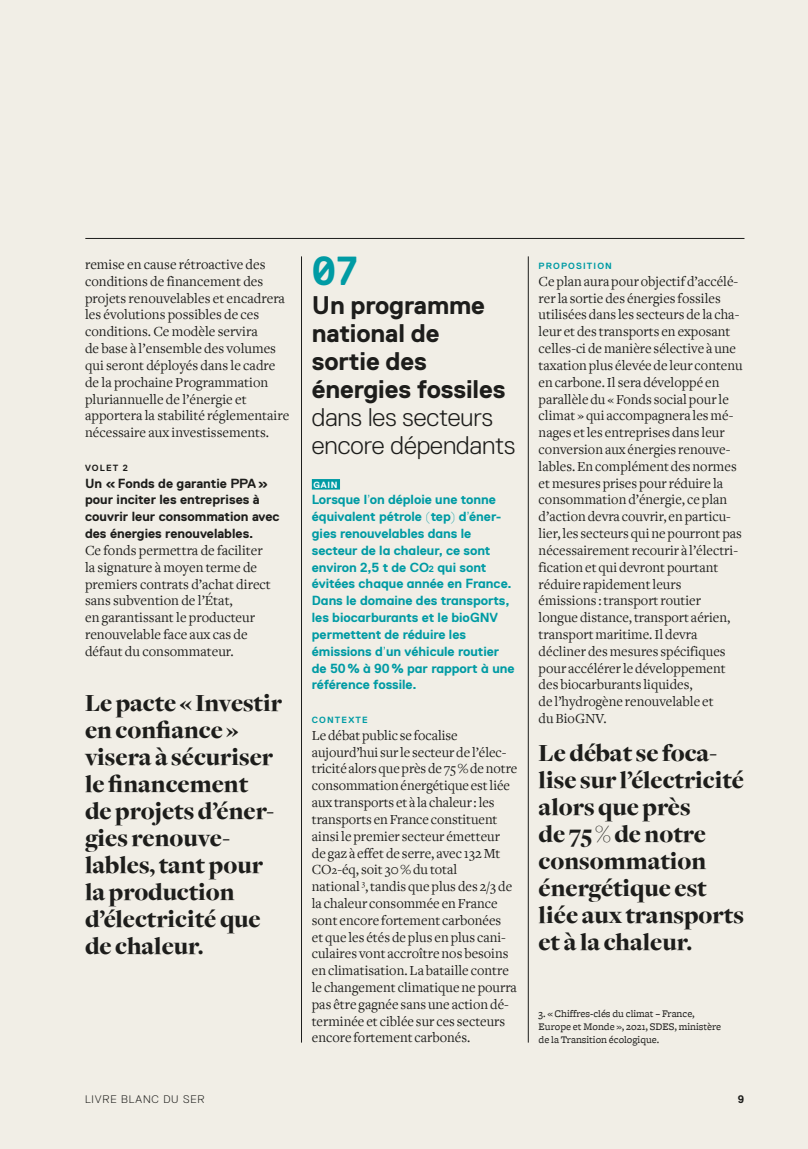
<style>
.page{position:relative;width:808px;height:1149px;background:#fff}
.page>*{position:absolute;margin:0;border:0;box-sizing:border-box;transform-origin:0 0}
.t1{font:700 40.5px "Replica";color:#009ba4}
.t2{font:900 25.5px/27px "Freight Disp";color:#1d1d1b}
.t3{font:700 25.5px/28px "Replica";letter-spacing:-.005em;color:#1d1d1b}
.t4{font:300 25.5px/28px "Replica";color:#1d1d1b}
.t5{font:14.4px/16.8px "Freight Text";color:#1d1d1b}
.t6{font:700 13.2px/16.8px "Replica";letter-spacing:-.005em;color:#009ba4}
.t7{font:700 13.2px/16.8px "Replica";color:#1d1d1b}
.t8{font:300 10.95px "Replica";letter-spacing:.075em;color:#1d1d1b}
.t9{font:700 10.95px "Replica";color:#1d1d1b}
.t10{font:10.5px/12.8px "Freight Micro";color:#1d1d1b}
.t11{font:700 9px "Replica";letter-spacing:.125em;color:#009ba4}
.t12{font:700 9px "Replica";letter-spacing:.125em;color:#1d1d1b}
.t13{font:700 9px "Replica";color:#fff}
.s1{font-size:9px}
.s2{font-size:12px}
</style>
<div class="page">
<div style="left:0;top:0;width:808px;height:1148px;background:#f1eee6"></div>
<hr style="left:85px;top:238px;width:659px;height:1px;background:#1d1d1b">
<hr style="left:301px;top:256px;width:1px;height:786px;background:#1d1d1b">
<hr style="left:528px;top:256px;width:1px;height:786px;background:#1d1d1b">
<div style="left:312px;top:479px;width:28px;height:10px;background:#009ba4"></div>
<p class="t5" style="left:85px;top:256px;width:206px">remise en cause rétroactive des conditions de financement des projets renouvelables et encadrera les évolutions possibles de ces conditions. Ce modèle servira<br>de base à l’ensemble des volumes qui seront déployés dans le cadre de la prochaine Programmation pluriannuelle de l’énergie et apportera la stabilité réglementaire nécessaire aux investissements.</p>
<p class="t12" style="left:85px;top:462px;width:45px">VOLET 2</p>
<p class="t7" style="left:85px;top:474px;width:196px">Un «Fonds de garantie PPA» pour inciter les entreprises à couvrir leur consommation avec des énergies renouvelables.</p>
<p class="t5" style="left:85px;top:542px;width:187px">Ce fonds permettra de faciliter la signature à moyen terme de premiers contrats d’achat direct sans subvention de l’État,<br>en garantissant le producteur renouvelable face aux cas de défaut du consommateur.</p>
<h2 class="t2" style="left:85px;top:689px;width:199px">Le pacte « Investir en confiance » visera à sécuriser le financement<br>de projets d’éner&shy;gies renouve&shy;lables, tant pour la production d’électricité que de chaleur.</h2>
<h1 class="t1" style="left:312px;top:248px;width:47px">07</h1>
<h2 class="t3" style="left:312px;top:291px;width:195px">Un programme national de sortie des énergies fossiles</h2>
<h2 class="t4" style="left:312px;top:403px;width:205px">dans les secteurs encore dépendants</h2>
<p class="t13" style="left:314px;top:479px;width:25px">GAIN</p>
<p class="t6" style="left:312px;top:491px;width:204px">Lorsque l’on déploie une tonne équivalent pétrole (tep) d’éner&shy;gies renouvelables dans le secteur de la chaleur, ce sont environ 2,5 t de CO<span class="s1">2</span> qui sont évitées chaque année en France.<br>Dans le domaine des transports, les biocarburants et le bioGNV permettent de réduire les émissions d’un véhicule routier de 50% à 90% par rapport à une référence fossile.</p>
<p class="t11" style="left:312px;top:714px;width:57px">CONTEXTE</p>
<p class="t5" style="left:312px;top:726px;width:207px">Le débat public se focalise aujourd’hui sur le secteur de l’élec&shy;tricité alors que près de 75% de notre consommation énergétique est liée aux transports et à la chaleur: les transports en France constituent ainsi le premier secteur émetteur de gaz à effet de serre, avec 132 Mt CO<span class="s2">2</span>-éq, soit 30% du total<br>national <sup>3</sup>, tandis que plus des 2/3 de la chaleur consommée en France sont encore fortement carbonées<br>et que les étés de plus en plus cani&shy;culaires vont accroître nos besoins en climatisation. La bataille contre le changement climatique ne pourra pas être gagnée sans une action dé&shy;terminée et ciblée sur ces secteurs encore fortement carbonés.</p>
<p class="t11" style="left:539px;top:261px;width:75px">PROPOSITION</p>
<p class="t5" style="left:539px;top:273px;width:205px">Ce plan aura pour objectif d’accélé&shy;rer la sortie des énergies fossiles utilisées dans les secteurs de la cha&shy;leur et des transports en exposant celles-ci de manière sélective à une taxation plus élevée de leur contenu en carbone. Il sera développé en parallèle du «Fonds social pour le climat » qui accompagnera les mé&shy;nages et les entreprises dans leur conversion aux énergies renouve&shy;lables. En complément des normes et mesures prises pour réduire la consommation d’énergie, ce plan d’action devra couvrir, en particu&shy;lier, les secteurs qui ne pourront pas nécessairement recourir à l’électri&shy;fication et qui devront pourtant réduire rapidement leurs émissions : transport routier longue distance, transport aérien, transport maritime. Il devra décliner des mesures spécifiques pour accélérer le développement des biocarburants liquides,<br>de l’hydrogène renouvelable et<br>du BioGNV.</p>
<h2 class="t2" style="left:539px;top:740px;width:207px">Le débat se foca&shy;lise sur l’électricité alors que près<br>de 75% de notre consommation énergétique est liée aux transports et à la chaleur.</h2>
<p class="t10" style="left:539px;top:1007px;width:184px">3. «Chiffres-clés du climat – France,<br>Europe et Monde», 2021, SDES, ministère de la Transition écologique.</p>
<p class="t8" style="left:85px;top:1092px;width:121px">LIVRE BLANC DU SER</p>
<p class="t9" style="left:738px;top:1092px;width:8px">9</p>
</div>
